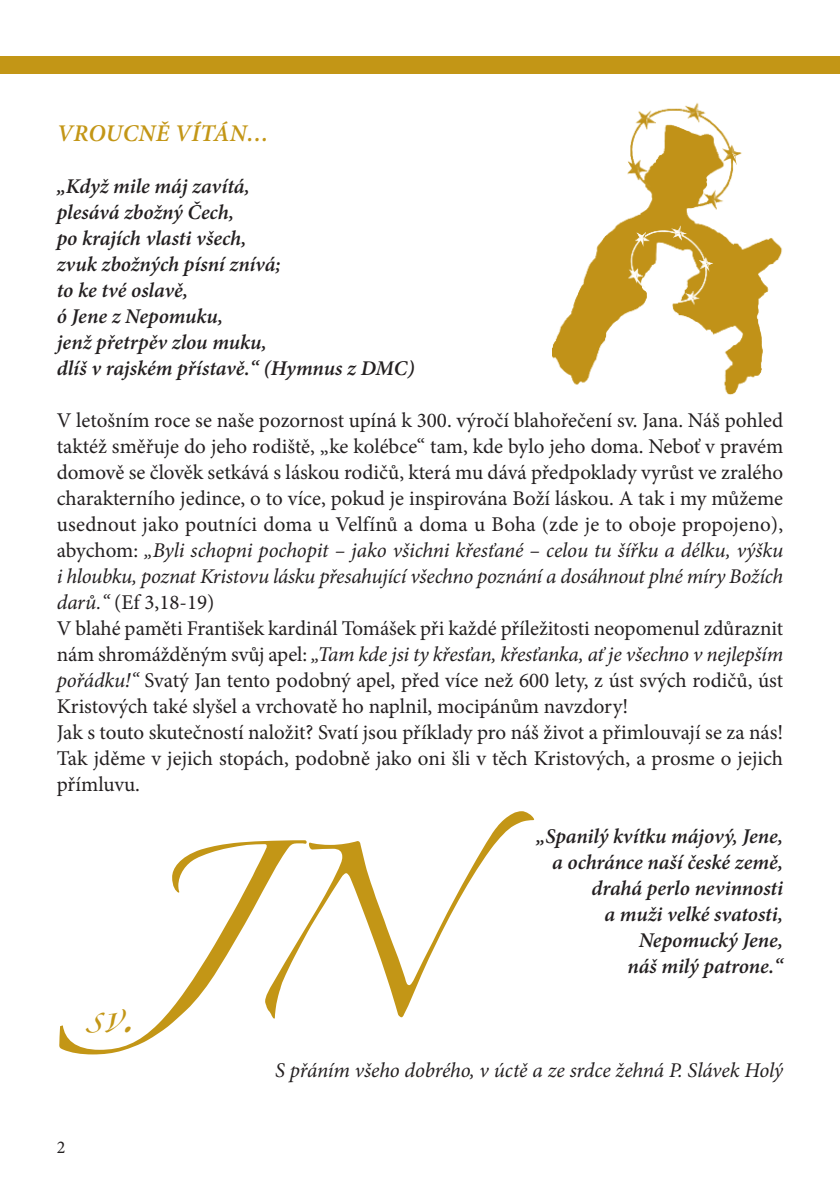
<style>
.page{position:relative;width:840px;height:1191px;background:#fff}
.page>*{position:absolute;margin:0;border:0;box-sizing:border-box;transform-origin:0 0}
.t1{font:154.8px "Zapfino";color:#c39616}
.t2{font:36px "Zapfino";color:#c39616}
.t3{font:italic 600 24px "Minion Pro";letter-spacing:.01em;color:#c39616}
.t4{font:21px/26px "Minion Pro";color:#231f20}
.t5{font:italic 600 21px/26px "Minion Pro";letter-spacing:-.005em;color:#231f20}
.t6{font:italic 21px "Minion Pro";letter-spacing:-.01em;color:#231f20}
.t7{font:18px "Minion Pro";color:#231f20}
.s1{font-style:italic}
</style>
<div class="page">
<img style="left:552px;top:103px;width:230px;height:280px">
<img style="left:573px;top:205px;width:171px;height:190px">
<div style="left:0;top:57px;width:839px;height:17px;background:#c39616"></div>
<p class="t3" style="left:57px;top:124px;width:213px">VROUCNĚ VÍTÁN…</p>
<p class="t5" style="left:57px;top:175px;width:359px">„Když mile máj zavítá,<br>plesává zbožný Čech,<br>po krajích vlasti všech,<br>zvuk zbožných písní znívá;<br>to ke tvé oslavě,<br>ó Jene z Nepomuku,<br>jenž přetrpěv zlou muku,<br>dlíš v rajském přístavě.“ (Hymnus z DMC)</p>
<p class="t4" style="left:57px;top:409px;width:727px">V letošním roce se naše pozornost upíná k 300. výročí blahořečení sv. Jana. Náš pohled taktéž směřuje do jeho rodiště, „ke kolébce“ tam, kde bylo jeho doma. Neboť v pravém domově se člověk setkává s láskou rodičů, která mu dává předpoklady vyrůst ve zralého charakterního jedince, o to více, pokud je inspirována Boží láskou. A tak i my můžeme usednout jako poutníci doma u Velfínů a doma u Boha (zde je to oboje propojeno), abychom: <span class="s1">„Byli schopni pochopit – jako všichni křesťané – celou tu šířku a délku, výšku i hloubku, poznat Kristovu lásku přesahující všechno poznání a dosáhnout plné míry Božích darů.“</span> (Ef 3,18-19)<br>V blahé paměti František kardinál Tomášek při každé příležitosti neopomenul zdůraznit nám shromážděným svůj apel: <span class="s1">„Tam kde jsi ty křesťan, křesťanka, ať je všechno v nejlepším pořádku!“</span> Svatý Jan tento podobný apel, před více než 600 lety, z úst svých rodičů, úst Kristových také slyšel a vrchovatě ho naplnil, mocipánům navzdory!<br>Jak s touto skutečností naložit? Svatí jsou příklady pro náš život a přimlouvají se za nás!<br>Tak jděme v jejich stopách, podobně jako oni šli v těch Kristových, a prosme o jejich přímluvu.</p>
<p class="t5" style="left:536px;top:825px;width:248px;text-align:right">„Spanilý kvítku májový, Jene, a ochránce naší české země, drahá perlo nevinnosti<br>a muži velké svatosti,<br>Nepomucký Jene,<br>náš milý patrone.“</p>
<h1 class="t1" style="left:234px;top:868px;width:301px">N</h1>
<h1 class="t1" style="left:108px;top:868px;width:249px">J</h1>
<h2 class="t2" style="left:87px;top:999px;width:37px">sv</h2>
<h2 class="t2" style="left:117px;top:999px;width:22px">.</h2>
<p class="t7" style="left:57px;top:1140px;width:10px">2</p>
<p class="t6" style="left:275px;top:1062px;width:509px">S přáním všeho dobrého, v úctě a ze srdce žehná P. Slávek Holý</p>
</div>
